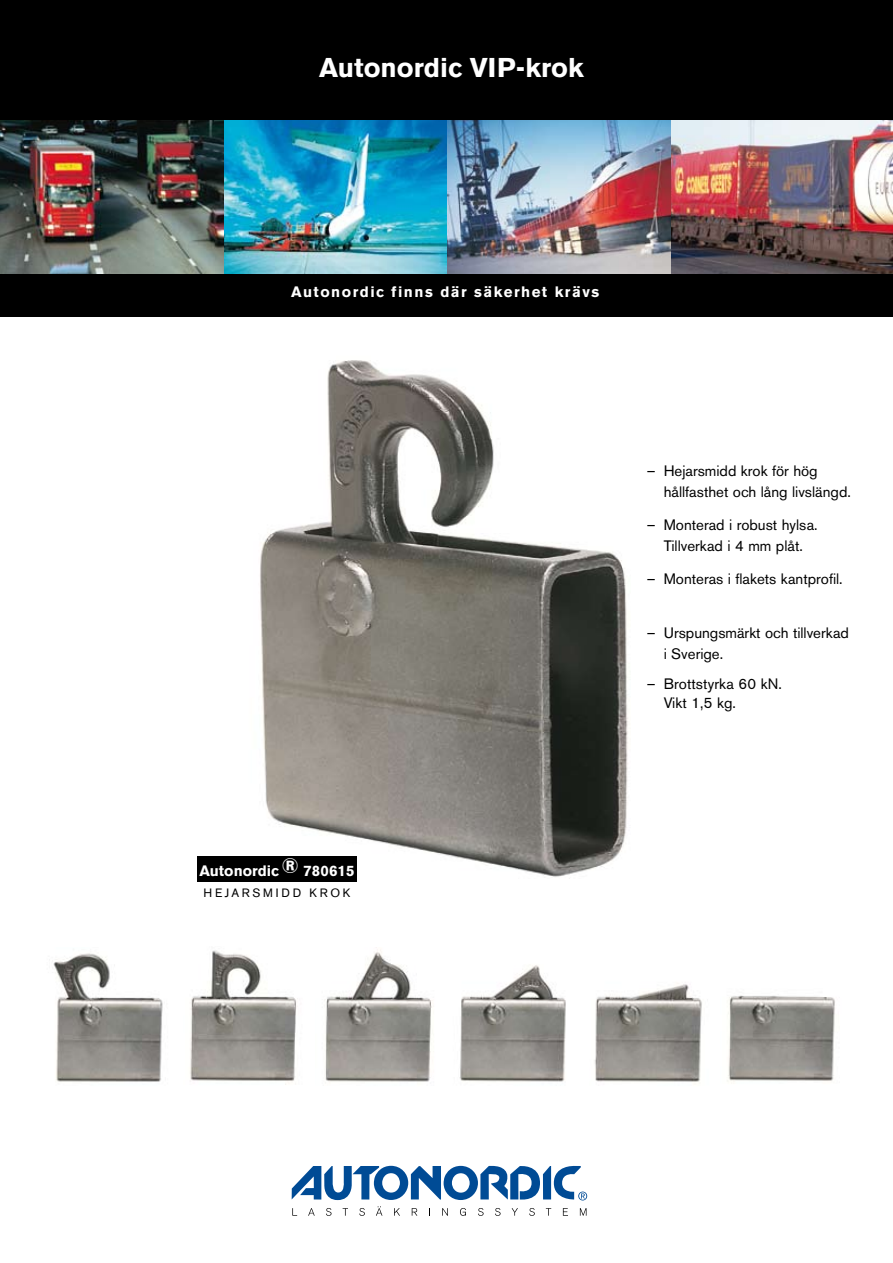
<style>
.page{position:relative;width:893px;height:1263px;background:#fff}
.page>*{position:absolute;margin:0;border:0;box-sizing:border-box;transform-origin:0 0}
.t1{font:700 27px "Akzidenz Grotesk BE";color:#fff}
.t2{font:15px/21px "Akzidenz Grotesk BE";color:#000}
.t3{font:700 15px "Akzidenz Grotesk BE";letter-spacing:.09em;color:#fff}
.t4{font:700 15px "Akzidenz Grotesk BE";color:#fff}
.t5{font:12px "Akzidenz Grotesk BE";letter-spacing:.22em;color:#000}
</style>
<div class="page">
<div style="left:0;top:0;width:893px;height:316px;background:#000"></div>
<img style="left:0;top:120px;width:893px;height:154px">
<img style="left:216px;top:360px;width:412px;height:522px">
<img style="left:53px;top:953px;width:110px;height:129px">
<img style="left:460px;top:965px;width:106px;height:117px">
<img style="left:190px;top:950px;width:108px;height:135px">
<img style="left:325px;top:950px;width:107px;height:132px">
<img style="left:594px;top:984px;width:108px;height:98px">
<img style="left:727px;top:995px;width:108px;height:87px">
<svg style="left:292px;top:1165px;width:295px;height:51px"></svg>
<div style="left:198px;top:856px;width:159px;height:25px;background:#000"></div>
<h1 class="t1" style="left:319px;top:52px;width:266px">Autonordic VIP-krok</h1>
<p class="t3" style="left:291px;top:283px;width:309px">Autonordic finns där säkerhet krävs</p>
<p class="t4" style="left:200px;top:862px;width:156px">Autonordic <sup>®</sup> 780615</p>
<p class="t5" style="left:203px;top:886px;width:148px">Hejarsm idd krok</p>
<p class="t2" style="left:664px;top:460px;width:189px;text-indent:-17px">– Hejarsmidd krok för hög hållfasthet och lång livslängd.</p>
<p class="t2" style="left:647px;top:514px;width:173px;text-align:center">– Monterad i robust hylsa.<br>Tillverkad i 4 mm plåt.</p>
<p class="t2" style="left:647px;top:568px;width:198px">– Monteras i flakets kantprofil.</p>
<p class="t2" style="left:664px;top:622px;width:187px;text-indent:-17px">– Urspungsmärkt och tillverkad i Sverige.</p>
<p class="t2" style="left:664px;top:674px;width:120px;line-height:19.5px;text-indent:-17px">– Brottstyrka 60 kN.<br>Vikt 1,5 kg.</p>
</div>
